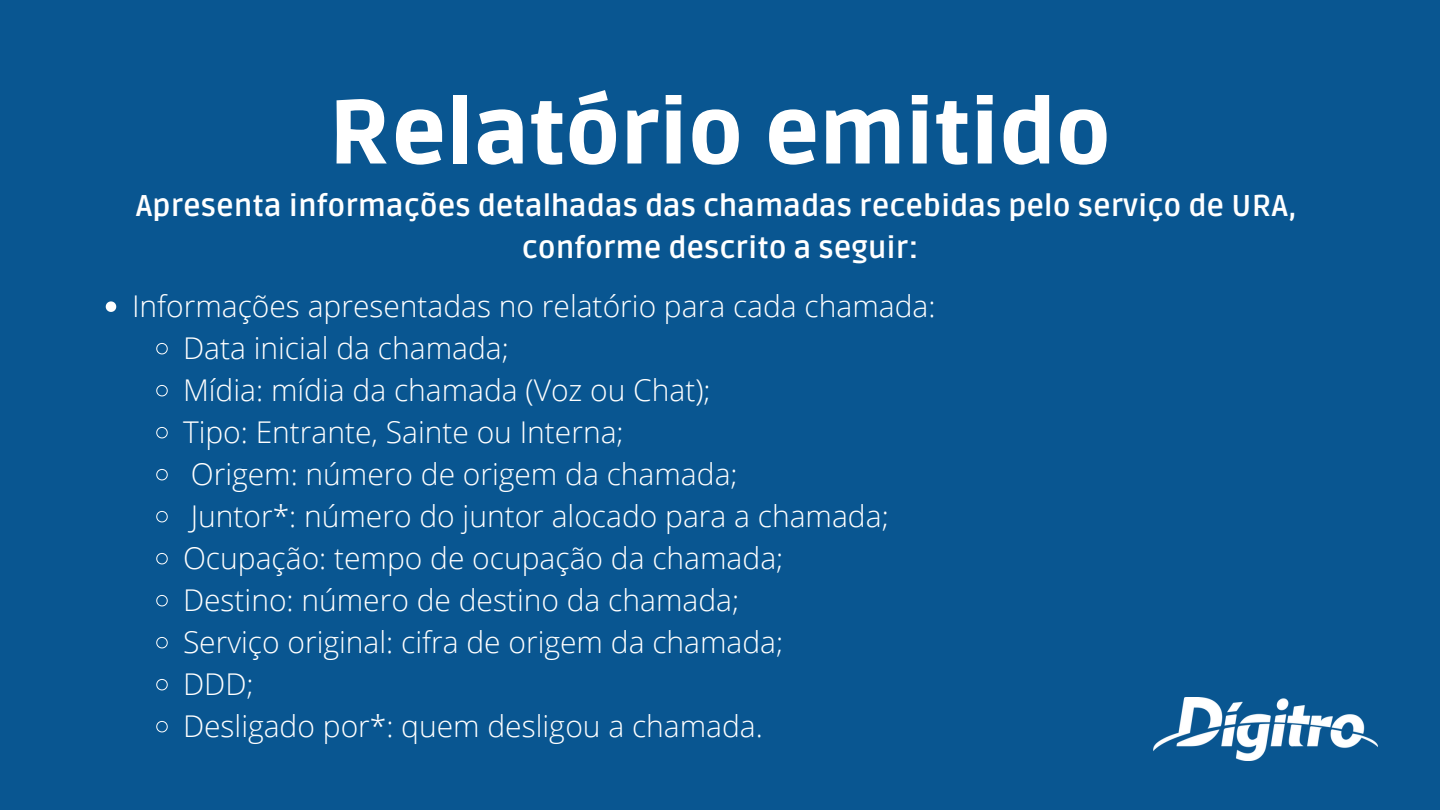
<style>
.page{position:relative;width:1440px;height:810px;background:#095691}
.page>*{position:absolute;margin:0;border:0;box-sizing:border-box;transform-origin:0 0}
.t1{font:900 90px "Ruda";color:#fff}
.t2{font:300 30px "Open Sans";color:#fff}
.t3{font:700 30px "Ruda";color:#fff}
</style>
<div class="page">
<svg style="left:106px;top:301px;width:10px;height:11px"></svg>
<svg style="left:156px;top:343px;width:12px;height:12px"></svg>
<svg style="left:156px;top:385px;width:12px;height:12px"></svg>
<svg style="left:156px;top:427px;width:12px;height:12px"></svg>
<svg style="left:156px;top:469px;width:12px;height:12px"></svg>
<svg style="left:156px;top:511px;width:12px;height:12px"></svg>
<svg style="left:156px;top:553px;width:12px;height:12px"></svg>
<svg style="left:156px;top:595px;width:12px;height:12px"></svg>
<svg style="left:156px;top:637px;width:12px;height:12px"></svg>
<svg style="left:156px;top:679px;width:12px;height:12px"></svg>
<svg style="left:156px;top:721px;width:12px;height:12px"></svg>
<img style="left:1154px;top:698px;width:223px;height:62px">
<p class="t1" style="left:329px;top:81px;width:783px">Relatório emitido</p>
<p class="t3" style="left:136px;top:188px;width:1162px">Apresenta informações detalhadas das chamadas recebidas pelo serviço de URA,</p>
<p class="t3" style="left:522px;top:230px;width:398px">conforme descrito a seguir:</p>
<p class="t2" style="left:132px;top:285px;width:805px">Informações apresentadas no relatório para cada chamada:</p>
<p class="t2" style="left:183px;top:327px;width:327px">Data inicial da chamada;</p>
<p class="t2" style="left:183px;top:369px;width:529px">Mídia: mídia da chamada (Voz ou Chat);</p>
<p class="t2" style="left:183px;top:411px;width:442px">Tipo: Entrante, Sainte ou Interna;</p>
<p class="t2" style="left:191px;top:453px;width:548px">Origem: número de origem da chamada;</p>
<p class="t2" style="left:191px;top:495px;width:700px">Juntor*: número do juntor alocado para a chamada;</p>
<p class="t2" style="left:183px;top:537px;width:602px">Ocupação: tempo de ocupação da chamada;</p>
<p class="t2" style="left:183px;top:579px;width:558px">Destino: número de destino da chamada;</p>
<p class="t2" style="left:183px;top:621px;width:602px">Serviço original: cifra de origem da chamada;</p>
<p class="t2" style="left:183px;top:663px;width:72px">DDD;</p>
<p class="t2" style="left:183px;top:705px;width:581px">Desligado por*: quem desligou a chamada.</p>
</div>
